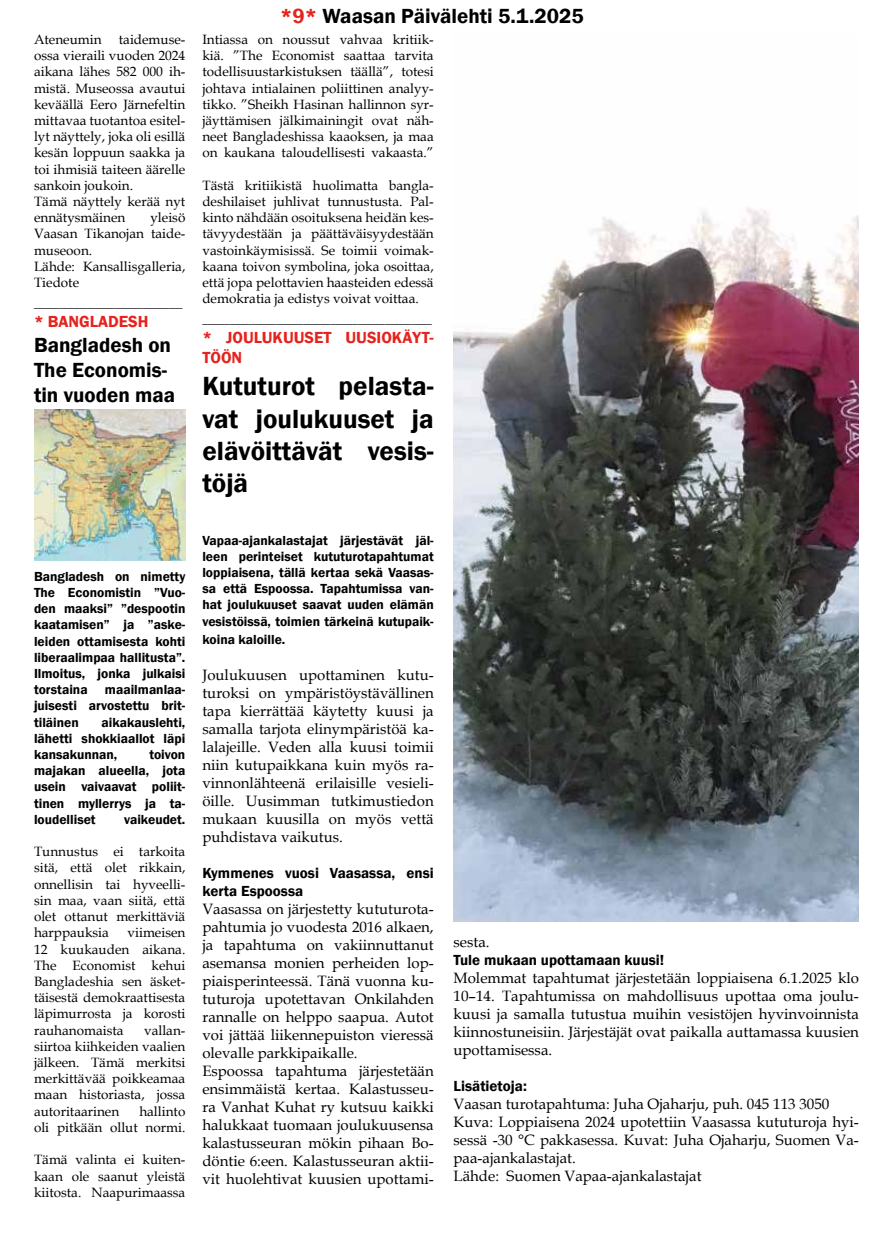
<style>
.page{position:relative;width:893px;height:1234px;background:#fff}
.page>*{position:absolute;margin:0;border:0;box-sizing:border-box;transform-origin:0 0}
.t1{font:600 27px/32.4px "Franklin Gothic";color:#000;text-align:justify}
.t2{font:600 21px/25.2px "Franklin Gothic";color:#000}
.t3{font:600 16.5px/19.8px "Franklin Gothic";color:#e5231e}
.t4{font:15px/18px "Book Antiqua";color:#000;text-align:justify}
.t5{font:600 15px/18px "Franklin Gothic";color:#000}
.t6{font:13.5px/16.2px "Book Antiqua";color:#000;text-align:justify}
.t7{font:600 13.5px/16.2px "Franklin Gothic";color:#000;text-align:justify}
.s1{color:#e5231d}
</style>
<div class="page">
<img style="left:454px;top:207px;width:405px;height:714px">
<img style="left:34px;top:410px;width:151px;height:151px">
<p class="t6" style="left:34px;top:31px;width:153px;text-align:left;text-indent:85px">taidemuse&shy;ossa vieraili vuoden 2024 aikana lähes 582 000 ih&shy;mistä. Museossa avautui keväällä Eero Järnefeltin mittavaa tuotantoa esitel&shy;lyt näyttely, joka oli esillä kesän loppuun saakka ja toi ihmisiä taiteen äärelle sankoin joukoin.<br>Tämä näyttely kerää nyt ennätysmäinen</p>
<p class="t6" style="left:34px;top:31px;width:69px">Ateneumin</p>
<p class="t6" style="left:34px;top:209px;width:153px;text-align:left;text-indent:116px">yleisö<br>Vaasan Tikanojan taide&shy;museoon.<br>Lähde: Kansallisgalleria,<br>Tiedote</p>
<p class="t6" style="left:34px;top:294px;width:150px">______________________</p>
<p class="t3" style="left:34px;top:311px;width:116px">* BANGLADESH</p>
<h2 class="t2" style="left:34px;top:332px;width:143px">Bangladesh on<br>The Economis&shy;tin vuoden maa</h2>
<p class="t7" style="left:34px;top:568px;width:153px">Bangladesh on nimetty The Economistin ”Vuo&shy;den maaksi” ”despootin kaatamisen” ja ”aske&shy;leiden ottamisesta kohti liberaalimpaa hallitusta”.<br>Ilmoitus, jonka julkaisi torstaina</p>
<p class="t7" style="left:34px;top:681px;width:153px;text-indent:71px">maailmanlaa&shy;juisesti arvostettu brit&shy;tiläinen</p>
<p class="t7" style="left:34px;top:714px;width:153px;text-indent:68px">aikakauslehti, lähetti shokkiaallot läpi kansakunnan,</p>
<p class="t7" style="left:34px;top:746px;width:153px;text-indent:115px">toivon majakan alueella, jota usein vaivaavat poliit&shy;tinen myllerrys ja ta&shy;loudelliset</p>
<p class="t7" style="left:124px;top:811px;width:63px">vaikeudet.</p>
<p class="t6" style="left:34px;top:843px;width:153px">Tunnustus ei tarkoita sitä, että olet rikkain, onnellisin tai hyveelli&shy;sin maa, vaan siitä, että olet ottanut merkittäviä harppauksia</p>
<p class="t6" style="left:34px;top:924px;width:153px;text-indent:94px">viimeisen 12 kuukauden aikana.<br>The Economist kehui Bangladeshia sen äsket&shy;täisestä demokraattisesta läpimurrosta ja korosti rauhanomaista</p>
<p class="t6" style="left:34px;top:1021px;width:153px;text-indent:110px">vallan&shy;siirtoa kiihkeiden vaalien jälkeen. Tämä merkitsi merkittävää poikkeamaa maan historiasta, jossa autoritaarinen</p>
<p class="t6" style="left:34px;top:1102px;width:153px;text-align:right">hallinto<br>oli pitkään ollut normi.</p>
<p class="t6" style="left:34px;top:1150px;width:153px">Tämä valinta ei kuiten&shy;kaan ole saanut yleistä kiitosta. Naapurimaassa</p>
<h2 class="t2" style="left:280px;top:4px;width:305px"><span class="s1">*9*</span> Waasan Päivälehti 5.1.2025</h2>
<p class="t6" style="left:202px;top:31px;width:233px">Intiassa on noussut vahvaa kritiik&shy;kiä. ”The Economist saattaa tarvita todellisuustarkistuksen täällä”, totesi johtava intialainen poliittinen analyy&shy;tikko. ”Sheikh Hasinan hallinnon syr&shy;jäyttämisen jälkimainingit ovat näh&shy;neet Bangladeshissa kaaoksen, ja maa on kaukana taloudellisesti vakaasta.”</p>
<p class="t6" style="left:202px;top:177px;width:233px">Tästä kritiikistä huolimatta bangla&shy;deshilaiset juhlivat tunnustusta. Pal&shy;kinto nähdään osoituksena heidän kes&shy;tävyydestään ja päättäväisyydestään vastoinkäymisissä. Se toimii voimak&shy;kaana toivon symbolina, joka osoittaa, että jopa pelottavien haasteiden edessä demokratia ja edistys voivat voittaa.</p>
<p class="t6" style="left:202px;top:310px;width:231px">__________________________________</p>
<p class="t3" style="left:202px;top:327px;width:233px">* JOULUKUUSET UUSIOKÄYT-<br>TÖÖN</p>
<h1 class="t1" style="left:202px;top:370px;width:233px">Kututurot pelasta&shy;vat joulukuuset ja elävöittävät vesis&shy;töjä</h1>
<p class="t7" style="left:202px;top:532px;width:233px">Vapaa-ajankalastajat järjestävät jäl&shy;leen perinteiset kututurotapahtumat loppiaisena, tällä kertaa sekä Vaasas&shy;sa että Espoossa. Tapahtumissa van&shy;hat joulukuuset saavat uuden elämän vesistöissä, toimien tärkeinä kutupaik-</p>
<p class="t7" style="left:202px;top:631px;width:84px">koina kaloille.</p>
<p class="t4" style="left:202px;top:665px;width:233px">Joulukuusen upottaminen kutu&shy;turoksi on ympäristöystävällinen tapa kierrättää käytetty kuusi ja samalla tarjota elinympäristöä ka&shy;lalajeille. Veden alla kuusi toimii niin kutupaikkana kuin myös ra&shy;vinnonlähteenä erilaisille vesieli&shy;öille. Uusimman tutkimustiedon mukaan kuusilla on myös vettä puhdistava vaikutus.</p>
<p class="t5" style="left:202px;top:863px;width:233px">Kymmenes vuosi Vaasassa, ensi kerta Espoossa</p>
<p class="t4" style="left:202px;top:899px;width:233px;text-align:left">Vaasassa on järjestetty kututurota&shy;pahtumia jo vuodesta 2016 alkaen, ja tapahtuma on vakiinnuttanut asemansa monien perheiden lop&shy;piaisperinteessä. Tänä vuonna ku&shy;tuturoja upotettavan Onkilahden rannalle on helppo saapua. Autot voi jättää liikennepuiston vieressä olevalle parkkipaikalle.<br>Espoossa tapahtuma järjestetään ensimmäistä kertaa. Kalastusseu&shy;ra Vanhat Kuhat ry kutsuu kaikki halukkaat tuomaan joulukuusensa kalastusseuran mökin pihaan Bo&shy;döntie 6:een. Kalastusseuran aktii&shy;vit huolehtivat kuusien upottami-</p>
<p class="t4" style="left:454px;top:932px;width:38px">sesta.</p>
<p class="t5" style="left:454px;top:951px;width:212px">Tule mukaan upottamaan kuusi!</p>
<p class="t4" style="left:454px;top:968px;width:407px">Molemmat tapahtumat järjestetään loppiaisena 6.1.2025 klo 10–14. Tapahtumissa on mahdollisuus upottaa oma joulu&shy;kuusi ja samalla tutustua muihin vesistöjen hyvinvoinnista kiinnostuneisiin. Järjestäjät ovat paikalla auttamassa kuusien upottamisessa.</p>
<p class="t5" style="left:454px;top:1077px;width:75px">Lisätietoja:</p>
<p class="t4" style="left:454px;top:1094px;width:407px;text-align:left">Vaasan turotapahtuma: Juha Ojaharju, puh. 045 113 3050<br>Kuva: Loppiaisena 2024 upotettiin Vaasassa kututuroja hyi&shy;sessä -30 °C pakkasessa. Kuvat: Juha Ojaharju, Suomen Va&shy;paa-ajankalastajat.<br>Lähde: Suomen Vapaa-ajankalastajat</p>
</div>
